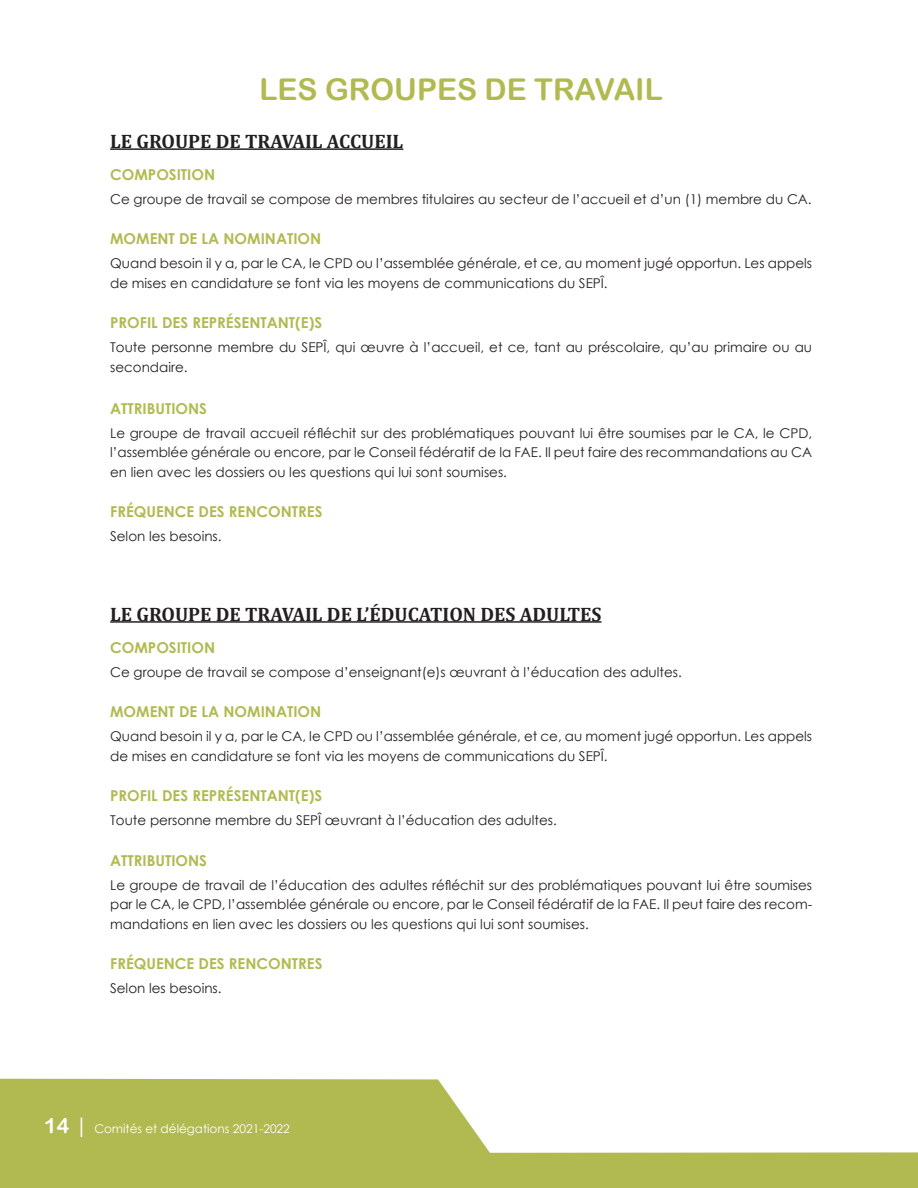
<style>
.page{position:relative;width:918px;height:1188px;background:#fff}
.page>*{position:absolute;margin:0;border:0;box-sizing:border-box;transform-origin:0 0}
.t1{font:30px "Arial Rounded MT Bold";color:#b1ba51}
.t2{font:700 19.5px "Cambria";color:#231f20}
.t3{font:700 15px "Century Gothic";color:#b1ba51}
.t4{font:13.5px/19.5px "Century Gothic";color:#231f20}
.t5{font:12px "Century Gothic";color:#fff}
.s1{font-family:"Arial Rounded MT Bold";font-size:21px}
.s2{font-size:21px}
</style>
<div class="page">
<svg style="left:0;top:1079px;width:918px;height:109px;fill:#b1ba51"></svg>
<hr style="left:110px;top:148px;width:293px;height:2px;background:#231f20">
<hr style="left:110px;top:621px;width:492px;height:2px;background:#231f20">
<h1 class="t1" style="left:259px;top:72px;width:405px">LES GROUPES DE TRAVAIL</h1>
<h2 class="t2" style="left:110px;top:128px;width:295px">LE GROUPE DE TRAVAIL ACCUEIL</h2>
<p class="t3" style="left:110px;top:163px;width:106px">COMPOSITION</p>
<p class="t4" style="left:110px;top:189px;width:703px">Ce groupe de travail se compose de membres titulaires au secteur de l’accueil et d’un (1) membre du CA.</p>
<p class="t3" style="left:110px;top:228px;width:213px">MOMENT DE LA NOMINATION</p>
<p class="t4" style="left:110px;top:254px;width:704px">Quand besoin il y a, par le CA, le CPD ou l’assemblée générale, et ce, au moment jugé opportun. Les appels de mises en candidature se font via les moyens de communications du SEPÎ.</p>
<p class="t3" style="left:110px;top:312px;width:214px">PROFIL DES REPRÉSENTANT(E)S</p>
<p class="t4" style="left:110px;top:338px;width:703px">Toute personne membre du SEPÎ, qui œuvre à l’accueil, et ce, tant au préscolaire, qu’au primaire ou au secondaire.</p>
<p class="t3" style="left:110px;top:397px;width:98px">ATTRIBUTIONS</p>
<p class="t4" style="left:110px;top:423px;width:704px;text-align:justify">Le groupe de travail accueil réfléchit sur des problématiques pouvant lui être soumises par le CA, le CPD, l’assemblée générale ou encore, par le Conseil fédératif de la FAE. Il peut faire des recommandations au CA en lien avec les dossiers ou les questions qui lui sont soumises.</p>
<p class="t3" style="left:110px;top:501px;width:214px">FRÉQUENCE DES RENCONTRES</p>
<p class="t4" style="left:110px;top:527px;width:113px">Selon les besoins.</p>
<h2 class="t2" style="left:110px;top:601px;width:493px">LE GROUPE DE TRAVAIL DE L’ÉDUCATION DES ADULTES</h2>
<p class="t3" style="left:110px;top:636px;width:106px">COMPOSITION</p>
<p class="t4" style="left:110px;top:662px;width:573px">Ce groupe de travail se compose d’enseignant(e)s œuvrant à l’éducation des adultes.</p>
<p class="t3" style="left:110px;top:700px;width:213px">MOMENT DE LA NOMINATION</p>
<p class="t4" style="left:110px;top:726px;width:704px">Quand besoin il y a, par le CA, le CPD ou l’assemblée générale, et ce, au moment jugé opportun. Les appels de mises en candidature se font via les moyens de communications du SEPÎ.</p>
<p class="t3" style="left:110px;top:784px;width:214px">PROFIL DES REPRÉSENTANT(E)S</p>
<p class="t4" style="left:110px;top:810px;width:448px">Toute personne membre du SEPÎ œuvrant à l’éducation des adultes.</p>
<p class="t3" style="left:110px;top:849px;width:98px">ATTRIBUTIONS</p>
<p class="t4" style="left:110px;top:875px;width:703px;text-align:justify">Le groupe de travail de l’éducation des adultes réfléchit sur des problématiques pouvant lui être soumises par le CA, le CPD, l’assemblée générale ou encore, par le Conseil fédératif de la FAE. Il peut faire des recom&shy;mandations en lien avec les dossiers ou les questions qui lui sont soumises.</p>
<p class="t3" style="left:110px;top:952px;width:214px">FRÉQUENCE DES RENCONTRES</p>
<p class="t4" style="left:110px;top:978px;width:113px">Selon les besoins.</p>
<p class="t5" style="left:44px;top:1121px;width:247px"><span class="s1">14</span> <span class="s2">|</span> Comités et délégations 2021-2022</p>
</div>
